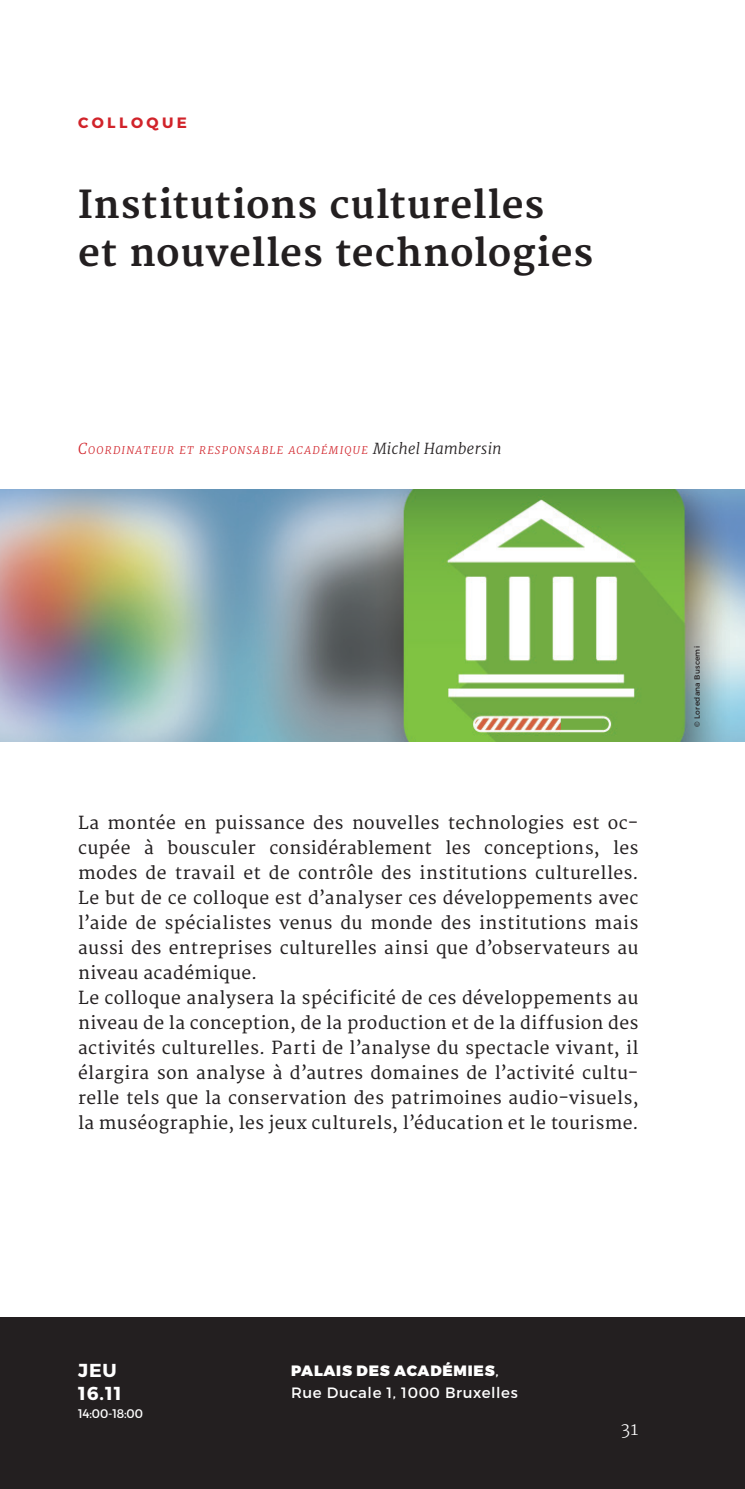
<style>
.page{position:relative;width:745px;height:1489px;background:#fff}
.page>*{position:absolute;margin:0;border:0;box-sizing:border-box;transform-origin:0 0}
.t1{font:700 37.5px/47.5px "Merriweather";letter-spacing:.025em;color:#231f20}
.t2{font:700 18.75px/22.5px "Montserrat";color:#fff}
.t3{font:17.5px/25px "Merriweather";letter-spacing:.025em;color:#231f20}
.t4{font:300 17.5px "Merriweather";color:#fff}
.t5{font:15px/22.5px "Montserrat";letter-spacing:.04em;color:#fff}
.t6{font:700 15px "Montserrat";letter-spacing:.23em;color:#d1232a}
.t7{font:12.5px "Montserrat";letter-spacing:-.01em;color:#fff;scale:.95 1}
.t8{font:italic 300 10.5px "Merriweather";letter-spacing:.125em;color:#d1232a}
.t9{font:7.5px "Montserrat";letter-spacing:.03em;color:#231f20}
.s1{font-size:15px}
.s2{font-size:15px;color:#231f20}
.s3{font-weight:900}
</style>
<div class="page">
<div style="left:0;top:1317px;width:744px;height:171px;background:#231f20"></div>
<img style="left:0;top:489px;width:744px;height:252px">
<p class="t6" style="left:78px;top:113px;width:110px">C OLLOQUE</p>
<h1 class="t1" style="left:78px;top:182px;width:516px">Institutions culturelles<br>et nouvelles technologies</h1>
<p class="t8" style="left:78px;top:444px;width:425px"><span class="s1">C</span>OORDINATEUR ET RESPONSABLE ACADÉMIQUE <span class="s2">Michel Hambersin</span></p>
<p class="t3" style="left:78px;top:811px;width:561px">La montée en puissance des nouvelles technologies est oc&shy;cupée à bousculer considérablement les conceptions, les modes de travail et de contrôle des institutions culturelles.<br>Le but de ce colloque est d’analyser ces développements avec l’aide de spécialistes venus du monde des institutions mais aussi des entreprises culturelles ainsi que d’observateurs au niveau académique.<br>Le colloque analysera la spécificité de ces développements au niveau de la conception, de la production et de la diffusion des activités culturelles. Parti de l’analyse du spectacle vivant, il élargira son analyse à d’autres domaines de l’activité cultu&shy;relle tels que la conservation des patrimoines audio-visuels, la muséographie, les jeux culturels, l’éducation et le tourisme.</p>
<p class="t9" style="left:692px;top:726px;width:82px;rotate:-90deg">© Loredana Buscemi</p>
<p class="t2" style="left:78px;top:1359px;width:45px">JEU<br>16.11</p>
<p class="t7" style="left:78px;top:1405px;width:70px">14:00-18:00</p>
<p class="t5" style="left:291px;top:1359px;width:228px"><span class="s3">PALAIS DES ACADÉMIES</span>,<br>Rue Ducale 1, 1000 Bruxelles</p>
<p class="t4" style="left:621px;top:1417px;width:19px">31</p>
</div>
